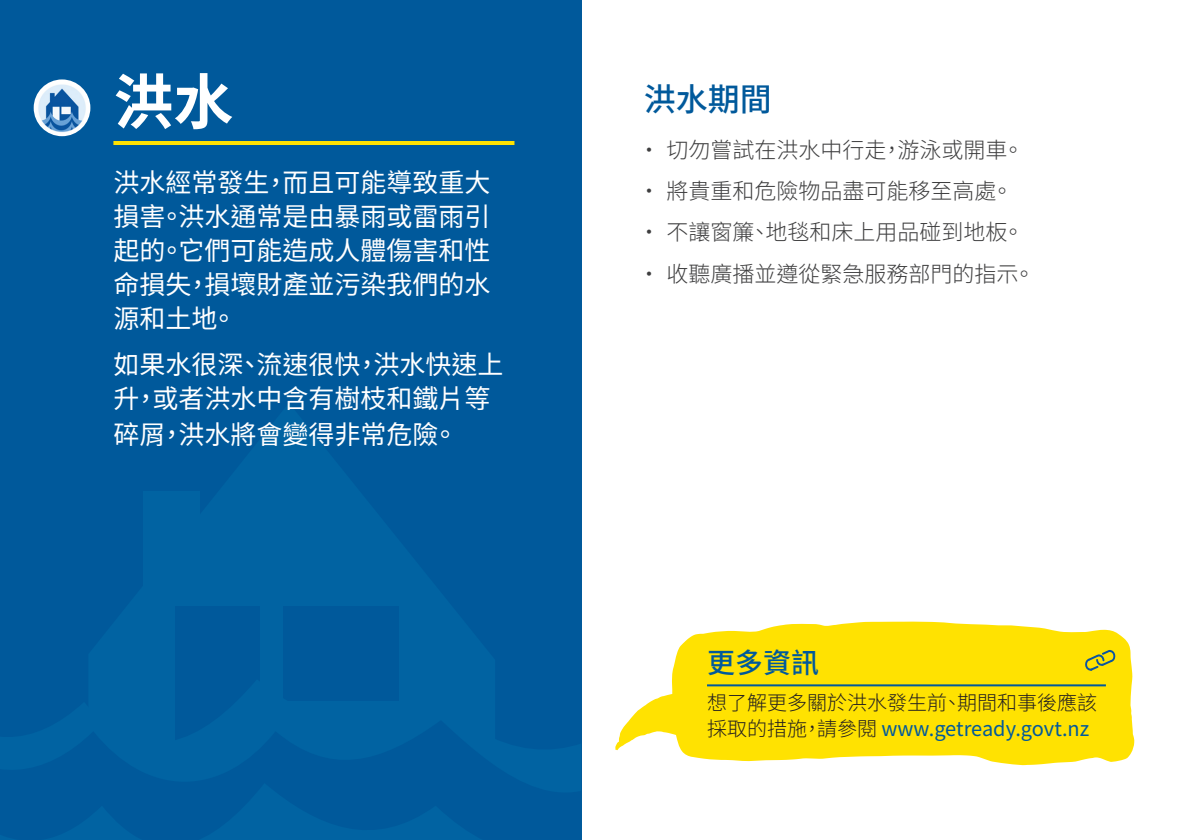
<style>
.page{position:relative;width:1191px;height:840px;background:#fff}
.page>*{position:absolute;margin:0;border:0;box-sizing:border-box;transform-origin:0 0}
.White_headings{font:700 60px "Source Han Sans TW";color:#fff}
.t1{font:500 32px "Source Han Sans TW";color:#00599b}
.more_information{font:500 28px "Source Han Sans TW";color:#00599b}
.Intro{font:26px/34px "Source Han Sans TW";color:#fff;text-align:justify}
.Bullets{font:300 22px "Source Han Sans TW";color:#3e3e3f}
.Body{font:300 20px/26px "Source Han Sans TW";color:#231f20}
.s1{font-weight:400;color:#00599b}
</style>
<div class="page">
<div style="left:0;top:0;width:581px;height:839px;background:#00599b"></div>
<div style="left:143px;top:491px;width:56px;height:107px;background:#0163a2"></div>
<hr style="left:113px;top:141px;width:401px;height:4px;background:#ffe201">
<svg style="left:615px;top:621px;width:519px;height:144px;fill:#ffe201"></svg>
<hr style="left:707px;top:684px;width:399px;height:2px;background:#00599b">
<svg style="left:1085px;top:649px;width:30px;height:21px"></svg>
<img style="left:34px;top:79px;width:56px;height:57px;border-radius:28px">
<p class="White_headings" style="left:113px;top:68px;width:121px">洪水</p>
<p class="Intro" style="left:113px;top:166px;width:378px">洪水經常發生，而且可能導致重大損害。洪水通常是由暴雨或雷雨引起的。它們可能造成人體傷害和性命損失，損壞財產並污染我們的水源和土地。</p>
<p class="Intro" style="left:113px;top:347px;width:391px;line-height:35px;text-align:left">如果水很深、流速很快，洪水快速上升，或者洪水中含有樹枝和鐵片等碎屑，洪水將會變得非常危險。</p>
<p class="t1" style="left:643px;top:81px;width:129px">洪水期間</p>
<p class="Bullets" style="left:638px;top:137px;width:387px">• 切勿嘗試在洪水中行走，游泳或開車。</p>
<p class="Bullets" style="left:638px;top:178px;width:376px">• 將貴重和危險物品盡可能移至高處。</p>
<p class="Bullets" style="left:638px;top:220px;width:387px">• 不讓窗簾、地毯和床上用品碰到地板。</p>
<p class="Bullets" style="left:638px;top:261px;width:398px">• 收聽廣播並遵從緊急服務部門的指示。</p>
<p class="more_information" style="left:707px;top:646px;width:113px">更多資訊</p>
<p class="Body" style="left:707px;top:690px;width:391px">想了解更多關於洪水發生前、期間和事後應該採取的措施，請參閱 <span class="s1">www.getready.govt.nz</span></p>
</div>
